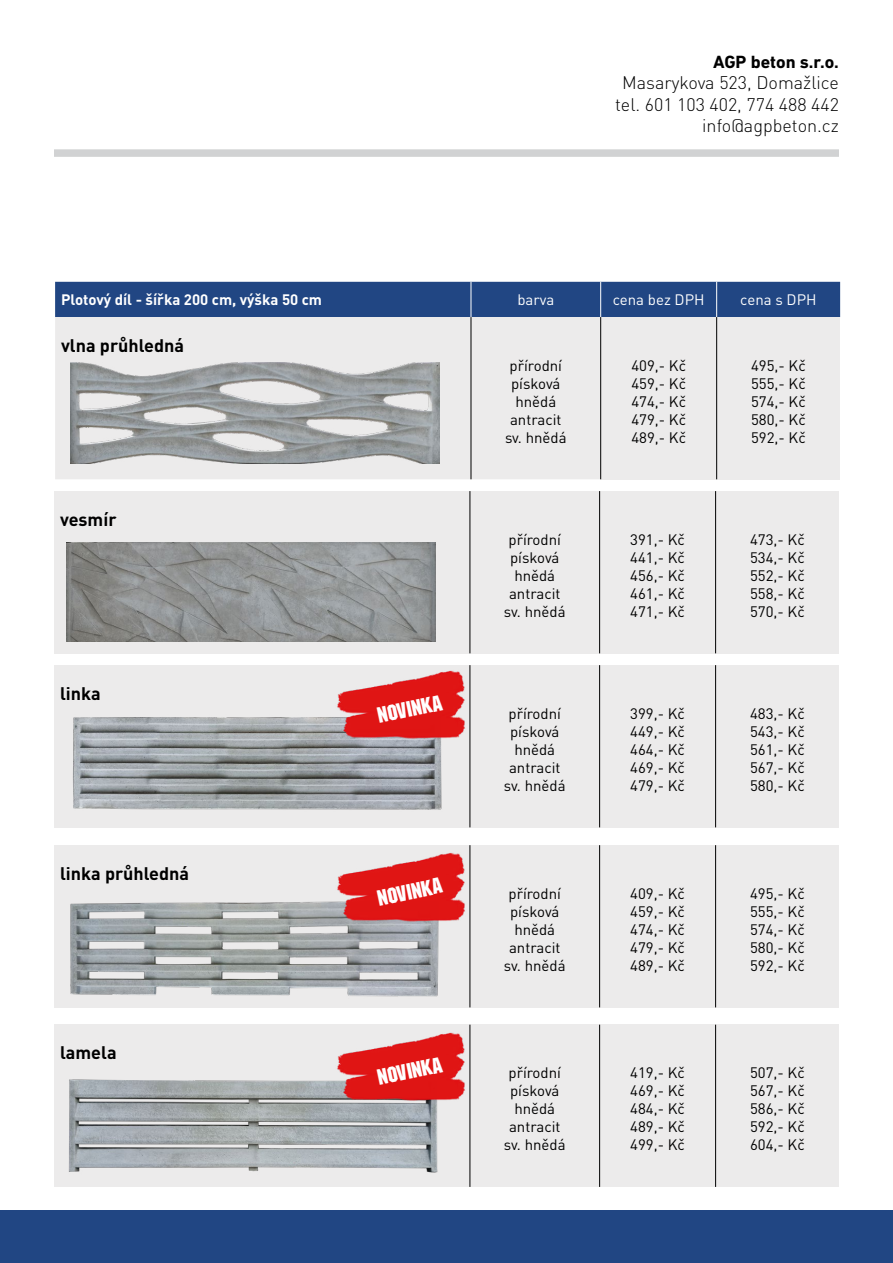
<style>
.page{position:relative;width:893px;height:1263px;background:#fff}
.page>*{position:absolute;margin:0;border:0;box-sizing:border-box;transform-origin:0 0}
.t1{font:21.6px "Motor CE";color:#fff}
.t2{font:300 18px/21.6px "DIN Pro";color:#000;text-align:right}
.t3{font:700 18px "DIN Pro";color:#000}
.t4{font:700 18px "DIN Next LT Pro";color:#000}
.t5{font:15px/18px "DIN Pro";color:#000;text-align:justify}
.t6{font:700 15px "DIN Pro";color:#fff}
.t7{font:15px "DIN Pro";color:#fff}
</style>
<div class="page">
<div style="left:55px;top:282px;width:785px;height:35px;background:#214683"></div>
<div style="left:55px;top:317px;width:545px;height:162px;background:#ecebeb"></div>
<div style="left:601px;top:317px;width:116px;height:162px;background:#ecebeb"></div>
<div style="left:717px;top:317px;width:123px;height:162px;background:#ecebeb"></div>
<hr style="left:471px;top:282px;width:1px;height:35px;background:#fff">
<hr style="left:600px;top:282px;width:1px;height:35px;background:#fff">
<hr style="left:716px;top:282px;width:1px;height:35px;background:#fff">
<hr style="left:471px;top:317px;width:1px;height:162px;background:#000">
<hr style="left:600px;top:317px;width:1px;height:162px;background:#000">
<hr style="left:716px;top:317px;width:1px;height:162px;background:#000">
<div style="left:54px;top:491px;width:416px;height:162px;background:#ecebeb"></div>
<div style="left:470px;top:491px;width:130px;height:162px;background:#ecebeb"></div>
<div style="left:600px;top:491px;width:116px;height:162px;background:#ecebeb"></div>
<div style="left:716px;top:491px;width:123px;height:162px;background:#ecebeb"></div>
<hr style="left:470px;top:491px;width:1px;height:162px;background:#000">
<hr style="left:599px;top:491px;width:1px;height:162px;background:#000">
<hr style="left:715px;top:491px;width:1px;height:162px;background:#000">
<div style="left:54px;top:1025px;width:416px;height:162px;background:#ecebeb"></div>
<div style="left:470px;top:1025px;width:130px;height:162px;background:#ecebeb"></div>
<div style="left:600px;top:1025px;width:116px;height:162px;background:#ecebeb"></div>
<div style="left:716px;top:1025px;width:123px;height:162px;background:#ecebeb"></div>
<hr style="left:470px;top:1025px;width:1px;height:162px;background:#000">
<hr style="left:599px;top:1025px;width:1px;height:162px;background:#000">
<hr style="left:715px;top:1025px;width:1px;height:162px;background:#000">
<div style="left:54px;top:665px;width:416px;height:162px;background:#ecebeb"></div>
<div style="left:470px;top:665px;width:130px;height:162px;background:#ecebeb"></div>
<div style="left:600px;top:665px;width:116px;height:162px;background:#ecebeb"></div>
<div style="left:716px;top:665px;width:123px;height:162px;background:#ecebeb"></div>
<hr style="left:470px;top:665px;width:1px;height:162px;background:#000">
<hr style="left:599px;top:665px;width:1px;height:162px;background:#000">
<hr style="left:715px;top:665px;width:1px;height:162px;background:#000">
<div style="left:54px;top:845px;width:416px;height:162px;background:#ecebeb"></div>
<div style="left:470px;top:845px;width:130px;height:162px;background:#ecebeb"></div>
<div style="left:600px;top:845px;width:116px;height:162px;background:#ecebeb"></div>
<div style="left:716px;top:845px;width:123px;height:162px;background:#ecebeb"></div>
<hr style="left:470px;top:845px;width:1px;height:162px;background:#000">
<hr style="left:599px;top:845px;width:1px;height:162px;background:#000">
<hr style="left:715px;top:845px;width:1px;height:162px;background:#000">
<div style="left:54px;top:149px;width:785px;height:8px;background:#d1d2d3"></div>
<img style="left:56px;top:717px;width:399px;height:111px">
<img style="left:67px;top:542px;width:368px;height:99px">
<img style="left:68px;top:1079px;width:370px;height:94px">
<img style="left:71px;top:363px;width:369px;height:100px">
<img style="left:54px;top:901px;width:394px;height:107px">
<div style="left:0;top:1211px;width:893px;height:52px;background:#214683"></div>
<img style="left:326px;top:665px;width:145px;height:81px">
<img style="left:326px;top:845px;width:145px;height:84px">
<img style="left:326px;top:1024px;width:146px;height:85px">
<p class="t4" style="left:713px;top:51px;width:127px">AGP beton s.r.o.</p>
<p class="t2" style="left:615px;top:70px;width:225px">Masarykova 523, Domažlice tel. 601 103 402, 774 488 442 info@agpbeton.cz</p>
<p class="t6" style="left:61px;top:290px;width:262px">Plotový díl - šířka 200 cm, výška 50 cm</p>
<p class="t7" style="left:517px;top:290px;width:38px">barva</p>
<p class="t7" style="left:613px;top:290px;width:93px">cena bez DPH</p>
<p class="t7" style="left:740px;top:290px;width:78px">cena s DPH</p>
<p class="t3" style="left:61px;top:333px;width:124px">vlna průhledná</p>
<p class="t5" style="left:505px;top:355px;width:63px;text-align:center">přírodní písková hnědá antracit sv. hnědá</p>
<p class="t5" style="left:631px;top:355px;width:56px">409,- Kč 459,- Kč 474,- Kč 479,- Kč 489,- Kč</p>
<p class="t5" style="left:751px;top:355px;width:56px">495,- Kč 555,- Kč 574,- Kč 580,- Kč 592,- Kč</p>
<p class="t3" style="left:60px;top:507px;width:58px">vesmír</p>
<p class="t3" style="left:60px;top:681px;width:42px">linka</p>
<p class="t3" style="left:60px;top:861px;width:131px">linka průhledná</p>
<p class="t3" style="left:60px;top:1041px;width:58px">lamela</p>
<h1 class="t1" style="left:375px;top:703px;width:68px;rotate:-12deg">novinka</h1>
<h1 class="t1" style="left:375px;top:886px;width:68px;rotate:-12deg">novinka</h1>
<h1 class="t1" style="left:375px;top:1065px;width:68px;rotate:-12deg">novinka</h1>
<p class="t5" style="left:504px;top:529px;width:63px;text-align:center">přírodní písková hnědá antracit sv. hnědá</p>
<p class="t5" style="left:630px;top:529px;width:56px">391,- Kč 441,- Kč 456,- Kč 461,- Kč 471,- Kč</p>
<p class="t5" style="left:750px;top:529px;width:56px">473,- Kč 534,- Kč 552,- Kč 558,- Kč 570,- Kč</p>
<p class="t5" style="left:504px;top:703px;width:63px;text-align:center">přírodní písková hnědá antracit sv. hnědá</p>
<p class="t5" style="left:630px;top:703px;width:56px">399,- Kč 449,- Kč 464,- Kč 469,- Kč 479,- Kč</p>
<p class="t5" style="left:750px;top:703px;width:56px">483,- Kč 543,- Kč 561,- Kč 567,- Kč 580,- Kč</p>
<p class="t5" style="left:504px;top:883px;width:63px;text-align:center">přírodní písková hnědá antracit sv. hnědá</p>
<p class="t5" style="left:630px;top:883px;width:56px">409,- Kč 459,- Kč 474,- Kč 479,- Kč 489,- Kč</p>
<p class="t5" style="left:750px;top:883px;width:56px">495,- Kč 555,- Kč 574,- Kč 580,- Kč 592,- Kč</p>
<p class="t5" style="left:504px;top:1063px;width:63px;text-align:center">přírodní písková hnědá antracit sv. hnědá</p>
<p class="t5" style="left:630px;top:1063px;width:56px">419,- Kč 469,- Kč 484,- Kč 489,- Kč 499,- Kč</p>
<p class="t5" style="left:750px;top:1063px;width:56px">507,- Kč 567,- Kč 586,- Kč 592,- Kč 604,- Kč</p>
</div>
